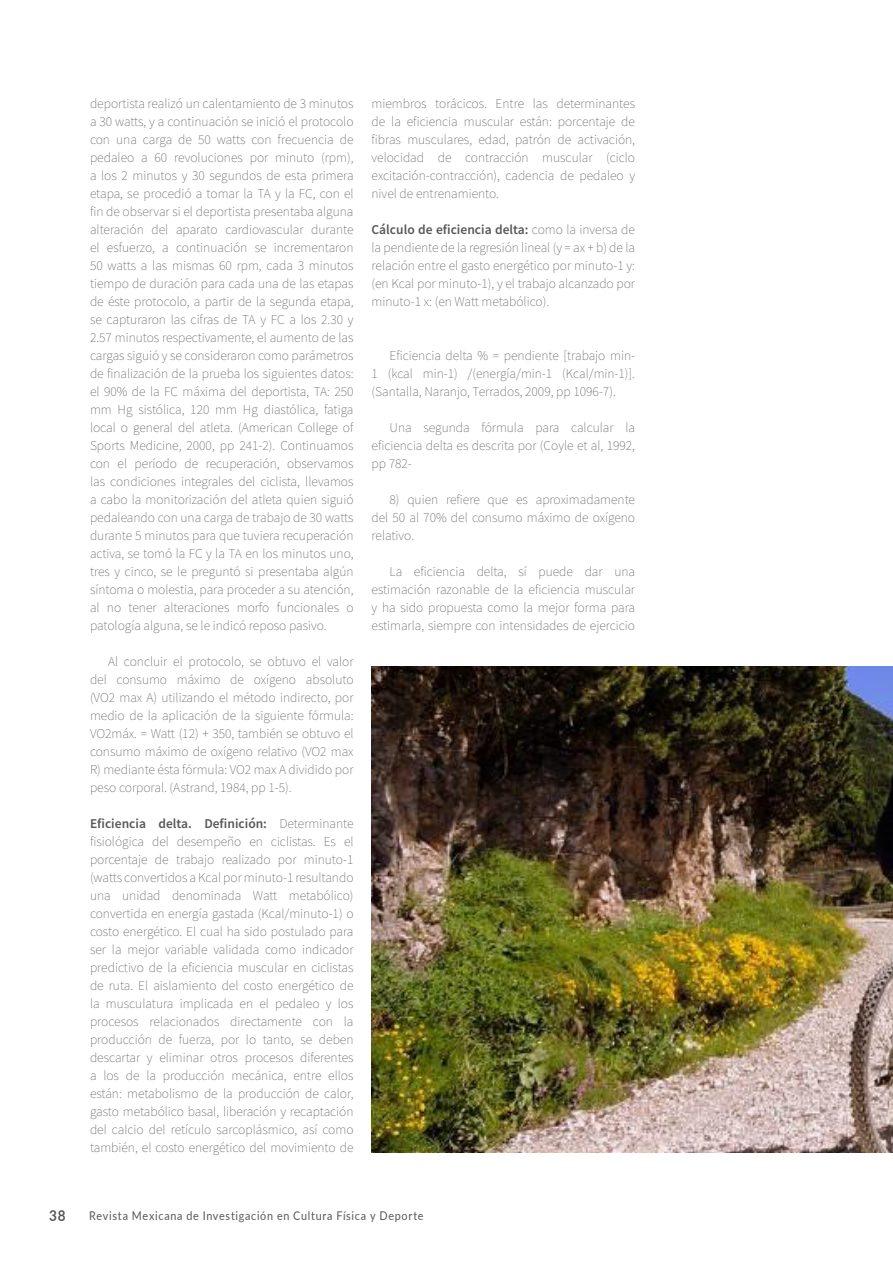
<style>
.page{position:relative;width:893px;height:1263px;background:#fff}
.page>*{position:absolute;margin:0;border:0;box-sizing:border-box;transform-origin:0 0}
.t1{font:700 15px "Lato";color:#575756;scale:.9 1}
.t2{font:200 13.5px/18px "Source Sans Pro";color:#575756;text-align:justify}
.t3{font:12px "Lato";letter-spacing:.065em;color:#575756;scale:.9 1}
.s1{font-weight:600}
</style>
<div class="page">
<img style="left:372px;top:666px;width:521px;height:486px">
<p class="t2" style="left:90px;top:95px;width:265px">deportista realizó un calentamiento de 3 minutos a 30 watts, y a continuación se inició el protocolo con una carga de 50 watts con frecuencia de pedaleo a 60 revoluciones por minuto (rpm), a los 2 minutos y 30 segundos de esta primera etapa, se procedió a tomar la TA y la FC, con el fin de observar si el deportista presentaba alguna alteración del aparato cardiovascular durante el esfuerzo, a continuación se incrementaron 50 watts a las mismas 60 rpm, cada 3 minutos tiempo de duración para cada una de las etapas de éste protocolo, a partir de la segunda etapa, se capturaron las cifras de TA y FC a los 2.30 y 2.57 minutos respectivamente, el aumento de las cargas siguió y se consideraron como parámetros de finalización de la prueba los siguientes datos: el 90% de la FC máxima del deportista, TA: 250 mm Hg sistólica, 120 mm Hg diastólica, fatiga local o general del atleta. (American College of Sports Medicine, 2000, pp 241-2). Continuamos con el período de recuperación, observamos las condiciones integrales del ciclista, llevamos a cabo la monitorización del atleta quien siguió pedaleando con una carga de trabajo de 30 watts durante 5 minutos para que tuviera recuperación activa, se tomó la FC y la TA en los minutos uno, tres y cinco, se le preguntó si presentaba algún síntoma o molestia, para proceder a su atención, al no tener alteraciones morfo funcionales o patología alguna, se le indicó reposo pasivo.</p>
<p class="t2" style="left:90px;top:653px;width:265px;text-indent:18px">Al concluir el protocolo, se obtuvo el valor del consumo máximo de oxígeno absoluto (VO2 max A) utilizando el método indirecto, por medio de la aplicación de la siguiente fórmula:<br>VO2máx. = Watt (12) + 350, también se obtuvo el consumo máximo de oxígeno relativo (VO2 max R) mediante ésta fórmula: VO2 max A dividido por peso corporal. (Astrand, 1984, pp 1-5).</p>
<p class="t2" style="left:90px;top:814px;width:265px"><span class="s1">Eficiencia delta. Definición:</span> Determinante fisiológica del desempeño en ciclistas. Es el porcentaje de trabajo realizado por minuto-1 (watts convertidos a Kcal por minuto-1 resultando una unidad denominada Watt metabólico) convertida en energía gastada (Kcal/minuto-1) o costo energético. El cual ha sido postulado para ser la mejor variable validada como indicador predictivo de la eficiencia muscular en ciclistas de ruta. El aislamiento del costo energético de la musculatura implicada en el pedaleo y los procesos relacionados directamente con la producción de fuerza, por lo tanto, se deben descartar y eliminar otros procesos diferentes a los de la producción mecánica, entre ellos están: metabolismo de la producción de calor, gasto metabólico basal, liberación y recaptación del calcio del retículo sarcoplásmico, así como también, el costo energético del movimiento de</p>
<p class="t2" style="left:372px;top:94px;width:265px">miembros torácicos. Entre las determinantes de la eficiencia muscular están: porcentaje de fibras musculares, edad, patrón de activación, velocidad de contracción muscular (ciclo excitación-contracción), cadencia de pedaleo y nivel de entrenamiento.</p>
<p class="t2" style="left:372px;top:220px;width:265px"><span class="s1">Cálculo de eficiencia delta:</span> como la inversa de la pendiente de la regresión lineal (y = ax + b) de la relación entre el gasto energético por minuto-1 y: (en Kcal por minuto-1), y el trabajo alcanzado por minuto-1 x: (en Watt metabólico).</p>
<p class="t2" style="left:372px;top:346px;width:265px;text-indent:18px">Eficiencia delta % = pendiente [trabajo min-1 (kcal min-1) /(energía/min-1 (Kcal/min-1)]. (Santalla, Naranjo, Terrados, 2009, pp 1096-7).</p>
<p class="t2" style="left:372px;top:418px;width:265px;text-indent:18px">Una segunda fórmula para calcular la eficiencia delta es descrita por (Coyle et al, 1992, pp 782-</p>
<p class="t2" style="left:372px;top:490px;width:265px;text-indent:18px">8) quien refiere que es aproximadamente del 50 al 70% del consumo máximo de oxígeno relativo.</p>
<p class="t2" style="left:372px;top:562px;width:265px;text-indent:18px">La eficiencia delta, sí puede dar una estimación razonable de la eficiencia muscular y ha sido propuesta como la mejor forma para estimarla, siempre con intensidades de ejercicio</p>
<p class="t1" style="left:49px;top:1206px;width:20px">38</p>
<p class="t3" style="left:89px;top:1208px;width:373px">Revista Mexicana de Investigación en Cultura Física y Deporte</p>
</div>
